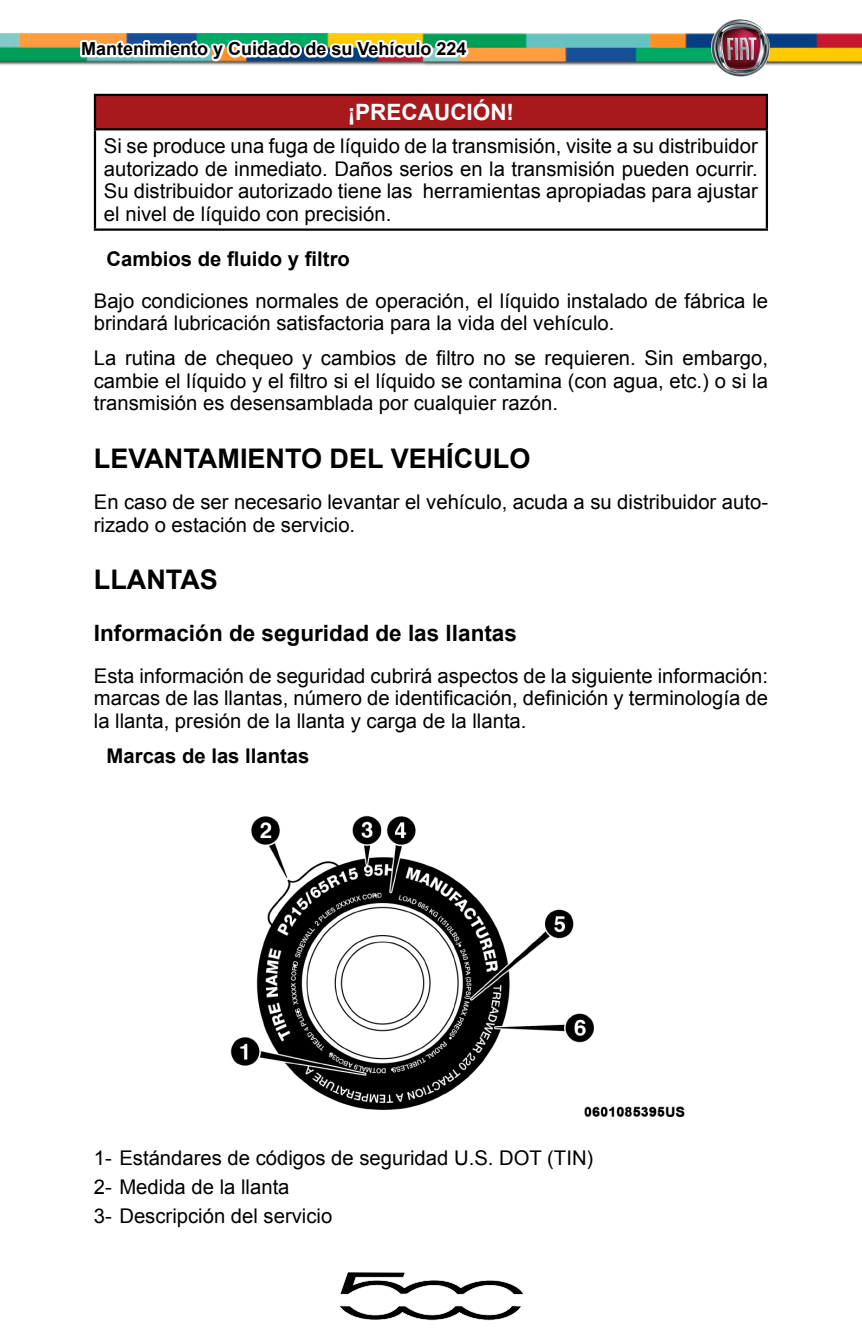
<style>
.page{position:relative;width:862px;height:1340px;background:#fff}
.page>*{position:absolute;margin:0;border:0;box-sizing:border-box;transform-origin:0 0}
._1_Título{font:700 27px "Arial";color:#000}
._2_Subtítulo{font:700 22.5px "Arial";color:#000}
.Adver_Preca_Título{font:700 22.5px "Arial";color:#fff}
._4_Normal{font:20.25px/22.5px "Arial";color:#000;text-align:justify}
._5_Números{font:20.25px "Arial";color:#000}
._3_Tercer_sub{font:700 20.25px "Arial";color:#000}
.t1{font:700 18px "Arial";color:#000}
</style>
<div class="page">
<img style="left:0;top:34px;width:861px;height:32px">
<img style="left:710px;top:19px;width:59px;height:57px">
<svg style="left:78px;top:33px;width:392px;height:33px"></svg>
<svg style="left:339px;top:1272px;width:184px;height:48px"></svg>
<div style="left:95px;top:95px;width:671px;height:34px;background:#a8191b"></div>
<hr style="left:94px;top:94px;width:673px;height:2px;background:#000">
<hr style="left:94px;top:96px;width:2px;height:32px;background:#000">
<hr style="left:765px;top:96px;width:2px;height:32px;background:#000">
<hr style="left:94px;top:128px;width:673px;height:2px;background:#000">
<hr style="left:94px;top:130px;width:2px;height:98px;background:#000">
<hr style="left:765px;top:130px;width:2px;height:98px;background:#000">
<hr style="left:94px;top:228px;width:673px;height:3px;background:#000">
<img style="left:230px;top:815px;width:455px;height:302px">
<p class="t1" style="left:81px;top:37px;width:387px">Mantenimiento y Cuidado de su Vehículo 224</p>
<p class="Adver_Preca_Título" style="left:347px;top:97px;width:168px">¡PRECAUCIÓN!</p>
<p class="_4_Normal" style="left:104px;top:135px;width:655px">Si se produce una fuga de líquido de la transmisión, visite a su distribuidor autorizado de inmediato. Daños serios en la transmisión pueden ocurrir.<br>Su distribuidor autorizado tiene las herramientas apropiadas para ajustar el nivel de líquido con precisión.</p>
<p class="_3_Tercer_sub" style="left:107px;top:245px;width:245px">Cambios de fluido y filtro</p>
<p class="_4_Normal" style="left:94px;top:289px;width:675px">Bajo condiciones normales de operación, el líquido instalado de fábrica le brindará lubricación satisfactoria para la vida del vehículo.</p>
<p class="_4_Normal" style="left:94px;top:347px;width:675px">La rutina de chequeo y cambios de filtro no se requieren. Sin embargo, cambie el líquido y el filtro si el líquido se contamina (con agua, etc.) o si la transmisión es desensamblada por cualquier razón.</p>
<p class="_1_Título" style="left:94px;top:440px;width:438px">LEVANTAMIENTO DEL VEHÍCULO</p>
<p class="_4_Normal" style="left:94px;top:491px;width:675px">En caso de ser necesario levantar el vehículo, acuda a su distribuidor auto&shy;rizado o estación de servicio.</p>
<p class="_1_Título" style="left:94px;top:561px;width:125px">LLANTAS</p>
<p class="_2_Subtítulo" style="left:94px;top:618px;width:424px">Información de seguridad de las llantas</p>
<p class="_4_Normal" style="left:94px;top:664px;width:675px">Esta información de seguridad cubrirá aspectos de la siguiente información: marcas de las llantas, número de identificación, definición y terminología de la llanta, presión de la llanta y carga de la llanta.</p>
<p class="_3_Tercer_sub" style="left:107px;top:742px;width:204px">Marcas de las llantas</p>
<p class="_5_Números" style="left:94px;top:1144px;width:500px">1- Estándares de códigos de seguridad U.S. DOT (TIN)</p>
<p class="_5_Números" style="left:94px;top:1173px;width:197px">2- Medida de la llanta</p>
<p class="_5_Números" style="left:94px;top:1202px;width:240px">3- Descripción del servicio</p>
</div>
